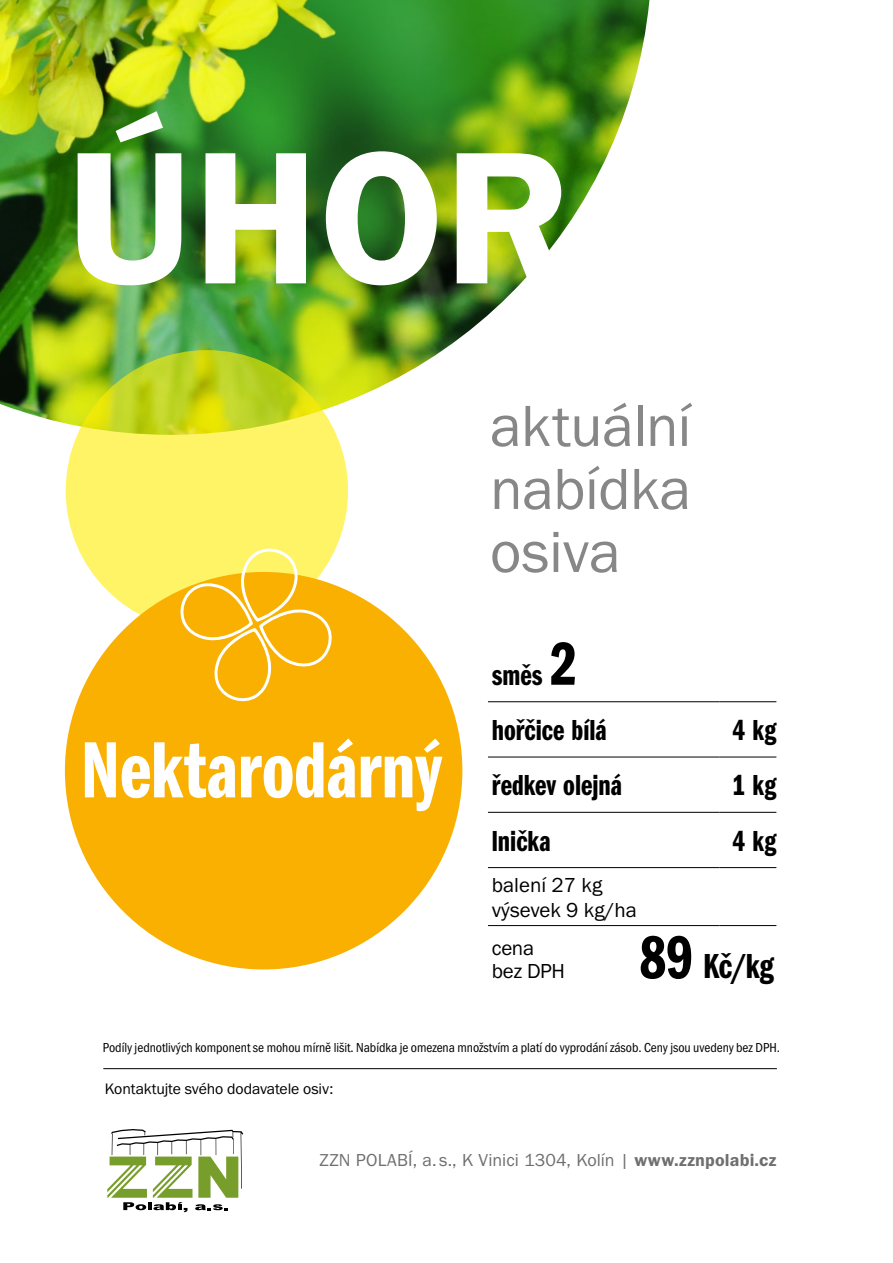
<style>
.page{position:relative;width:893px;height:1263px;background:#fff}
.page>*{position:absolute;margin:0;border:0;box-sizing:border-box;transform-origin:0 0}
.t1{font:195px "Franklin Gothic URW Dem";color:#fff}
.t2{font:82.5px "Franklin Gothic URW Com Dem";color:#fff}
.t3{font:60px/63px "Franklin Gothic URW Boo";letter-spacing:-.005em;color:#878787;text-align:justify}
.t4{font:36px "Franklin Gothic URW Com Dem";color:#000}
.t5{font:30px/55.3px "Franklin Gothic URW Com Dem";color:#000}
.t6{font:21px/25.2px "Franklin Gothic URW Boo";color:#000}
.t7{font:21px/23.4px "Franklin Gothic URW Boo";letter-spacing:-.02em;color:#000}
.t8{font:18px "Franklin Gothic URW Boo";letter-spacing:.005em;color:#706f6f}
.t9{font:15.75px "Franklin Gothic URW Boo";letter-spacing:-.005em;color:#000}
.t10{font:13.5px "Franklin Gothic URW Con Boo";color:#000}
.s1{font-size:63px}
.s2{font-family:"Franklin Gothic URW Dem"}
</style>
<div class="page">
<img style="left:0;top:0;width:649px;height:435px">
<svg style="left:66px;top:350px;width:282px;height:281px;background:#eeeb51"></svg>
<div style="left:65px;top:572px;width:397px;height:397px;background:#f9b000;border-radius:50%"></div>
<hr style="left:103px;top:1068px;width:674px;height:1px;background:#000">
<svg style="left:107px;top:1129px;width:136px;height:83px"></svg>
<hr style="left:488px;top:701px;width:232px;height:1px;background:#000">
<hr style="left:720px;top:701px;width:56px;height:1px;background:#000">
<hr style="left:488px;top:757px;width:232px;height:1px;background:#000">
<hr style="left:720px;top:757px;width:56px;height:1px;background:#000">
<hr style="left:488px;top:812px;width:232px;height:1px;background:#000">
<hr style="left:720px;top:812px;width:56px;height:1px;background:#000">
<hr style="left:488px;top:867px;width:232px;height:1px;background:#000">
<hr style="left:720px;top:867px;width:56px;height:1px;background:#000">
<hr style="left:488px;top:925px;width:232px;height:1px;background:#000">
<hr style="left:720px;top:925px;width:56px;height:1px;background:#000">
<svg style="left:175px;top:545px;width:158px;height:157px"></svg>
<h1 class="t1" style="left:66px;top:98px;width:507px">ÚHOR</h1>
<h2 class="t2" style="left:81px;top:723px;width:363px">Nektarodárný</h2>
<h3 class="t3" style="left:490px;top:395px;width:203px">aktuální nabídka osiva</h3>
<h3 class="t5" style="left:492px;top:647px;width:117px">směs <span class="s1">2 </span>hořčice bílá</h3>
<h3 class="t5" style="left:732px;top:703px;width:46px">4 kg</h3>
<h3 class="t5" style="left:492px;top:758px;width:132px">ředkev olejná</h3>
<h3 class="t5" style="left:732px;top:758px;width:46px">1 kg</h3>
<h3 class="t5" style="left:492px;top:813px;width:60px">lnička</h3>
<h3 class="t5" style="left:732px;top:813px;width:46px">4 kg</h3>
<h3 class="t6" style="left:492px;top:872px;width:146px">balení 27 kg výsevek 9 kg/ha</h3>
<h3 class="t7" style="left:492px;top:936px;width:75px">cena bez DPH</h3>
<h3 class="t4" style="left:639px;top:946px;width:136px"><span class="s1">89</span> Kč/kg</h3>
<p class="t10" style="left:103px;top:1039px;width:679px">Podíly jednotlivých komponent se mohou mírně lišit. Nabídka je omezena množstvím a platí do vyprodání zásob. Ceny jsou uvedeny bez DPH.</p>
<p class="t9" style="left:105px;top:1078px;width:230px">Kontaktujte svého dodavatele osiv:</p>
<h3 class="t8" style="left:320px;top:1149px;width:458px">ZZN POLABÍ, a. s., K Vinici 1304, Kolín | <span class="s2">www.zznpolabi.cz</span></h3>
</div>
